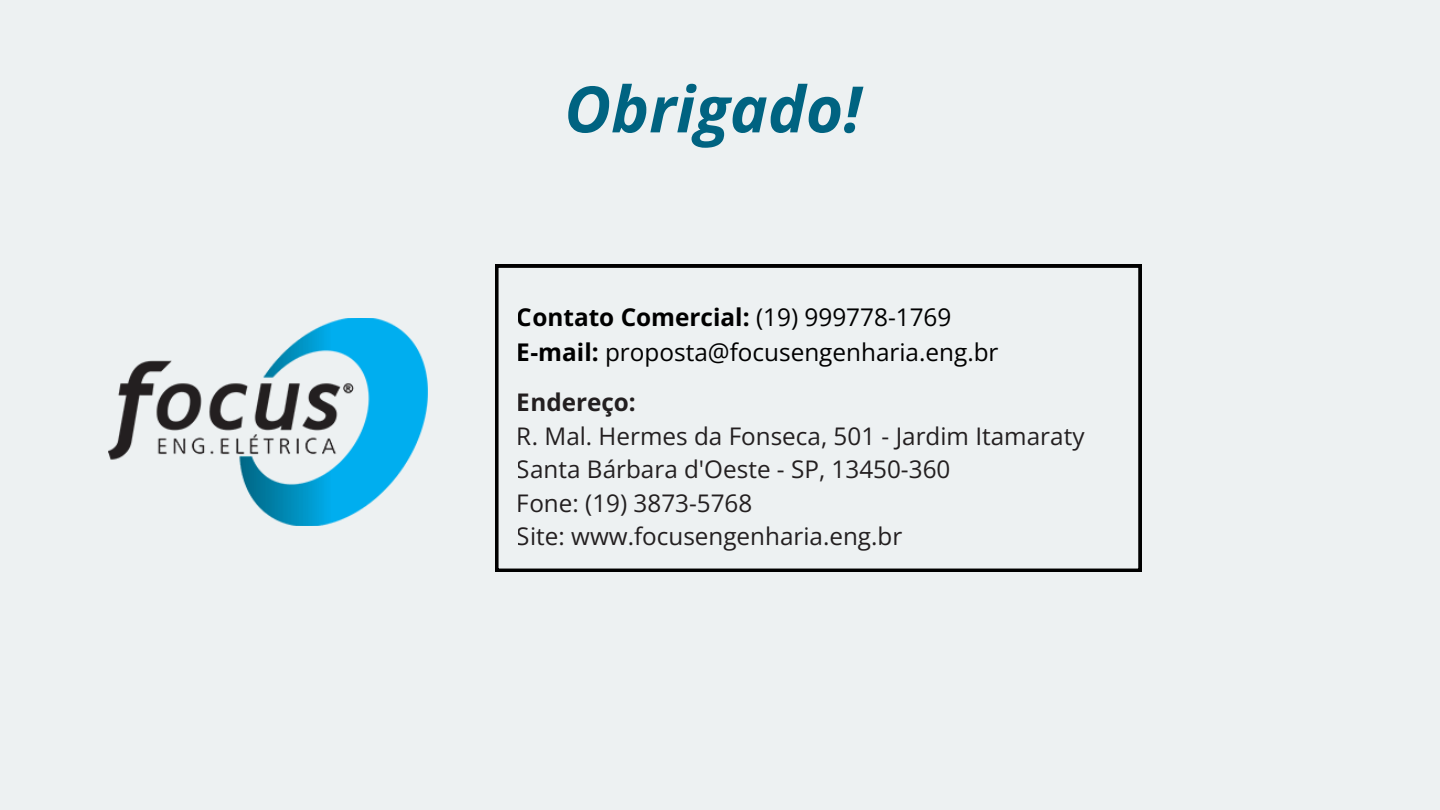
<style>
.page{position:relative;width:1440px;height:810px;background:#edf1f2}
.page>*{position:absolute;margin:0;border:0;box-sizing:border-box;transform-origin:0 0}
.t1{font:italic 700 64px "Open Sans";color:#006381}
.t2{font:24.4px/34.1px "Open Sans";color:#000}
.t3{font:24.3px/33.5px "Open Sans";color:#231f20}
.t4{font:700 24.3px "Open Sans";color:#231f20}
.s1{font-weight:700}
</style>
<div class="page">
<svg style="left:496px;top:265px;width:645px;height:307px"></svg>
<img style="left:108px;top:318px;width:320px;height:207px">
<h1 class="t1" style="left:564px;top:64px;width:299px">Obrigado!</h1>
<p class="t2" style="left:517px;top:300px;width:483px"><span class="s1">Contato Comercial:</span> (19) 999778-1769<br><span class="s1">E-mail:</span> proposta@focusengenharia.eng.br</p>
<p class="t4" style="left:517px;top:385px;width:121px">Endereço:</p>
<p class="t3" style="left:517px;top:419px;width:569px">R. Mal. Hermes da Fonseca, 501 - Jardim Itamaraty Santa Bárbara d'Oeste - SP, 13450-360<br>Fone: (19) 3873-5768<br>Site: www.focusengenharia.eng.br</p>
</div>
